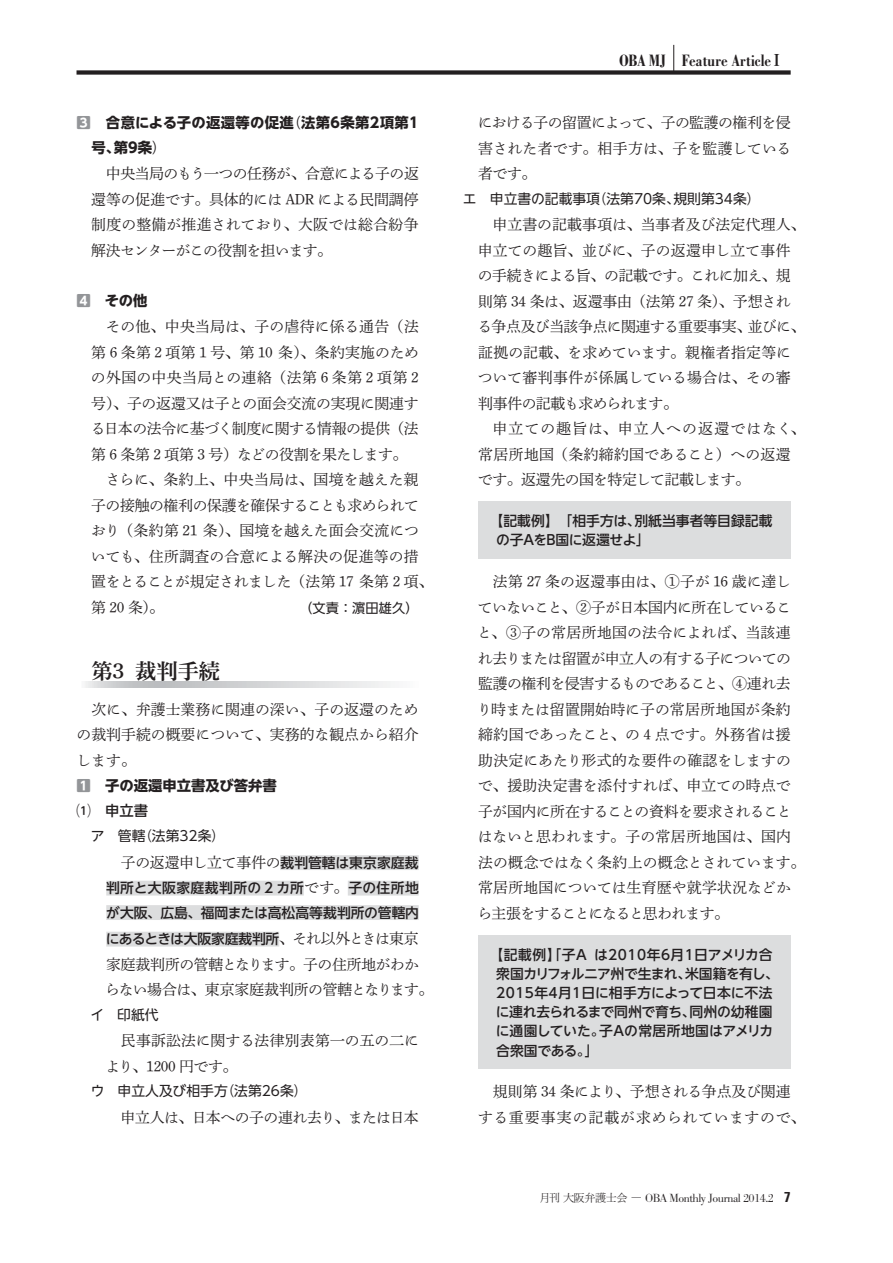
<style>
.page{position:relative;width:893px;height:1263px;background:#fff}
.page>*{position:absolute;margin:0;border:0;box-sizing:border-box;transform-origin:0 0}
.t1{font:21.3px "Shuei Min Pr 6 N B 90 msp RKSJ H";color:#231f20}
.t2{font:700 condensed 17.55px "Bodoni";color:#231f20}
.t3{font:14.85px/25.5px "Shuei Min Pr 6 N L 90 msp RKSJ H";letter-spacing:-.01em;color:#231f20;text-align:justify}
.t4{font:14.85px/25.5px "Shuei Min Pr 6 N L 90 msp RKSJ H";letter-spacing:.01em;color:#231f20}
.t5{font:14.85px "Shuei Min Pr 6 N L 90 msp RKSJ H";letter-spacing:-.035em;color:#231f20}
.t6{font:14.85px/25.5px "Shuei Min Pr 6 N L 90 msp RKSJ H";letter-spacing:.025em;color:#231f20;text-align:center}
.t7{font:14.85px/25.5px "Shuei Min Pr 6 N L 90 msp RKSJ H";letter-spacing:-.03em;color:#231f20}
.t8{font:14.85px "Shuei Min Pr 6 N L 90 msp RKSJ H";letter-spacing:-.04em;color:#231f20}
.t9{font:14.85px "Shuei Min Pr 6 N L 90 msp RKSJ H";letter-spacing:.015em;color:#231f20}
.t10{font:14.4px/25.5px "UD Shin Go NT Pr 6 N Bold 90 msp RKSJ H";letter-spacing:.025em;color:#231f20}
.t11{font:14.4px "UD Shin Go NT Pr 6 N Bold 90 msp RKSJ H";color:#231f20}
.t12{font:14.4px "UD Shin Go NT Pr 6 N Medium 90 msp RKSJ H";color:#231f20}
.t13{font:13.8px/19.2px "UD Shin Go NT Pr 6 N Medium 90 msp RKSJ H";letter-spacing:-.005em;color:#231f20}
.t14{font:13.8px "UD Shin Go NT Pr 6 N Reg 90 msp RKSJ H";color:#231f20}
.t15{font:13.35px "UD Shin Go NT Pr 6 N Reg 90 msp RKSJ H";color:#231f20}
.t16{font:11.7px "Ro Bodoni";letter-spacing:-.05em;color:#231f20}
.s1{color:#939598}
.s2{font-family:"UD Shin Go NT Pr 6 N Light 90 msp RKSJ H"}
.s3{font-family:"UD Shin Go NT Pr 6 N Medium 90 msp RKSJ H";font-size:13.8px}
.s4{font-family:"Shuei Min Pr 6 N L 90 msp RKSJ H";font-size:14.85px}
.s5{font-family:"Hira Min Pro N W6 90 msp RKSJ H";font-weight:400;font-stretch:normal;font-size:15.9px}
.s6{font-family:"Hira Min Pro N W2 90 msp RKSJ H";font-size:11.1px}
.s7{font-family:"Ro H Mincho Pr 5 N Book 90 msp RKSJ H";font-size:11.1px}
.s8{font-family:"Univers";font-weight:700;font-stretch:condensed;font-size:14.4px}
</style>
<div class="page">
<div style="left:77px;top:70px;width:714px;height:5px;background:#231f20"></div>
<svg style="left:673px;top:45px;width:1px;height:26px"></svg>
<div style="left:280px;top:855px;width:139px;height:15px;background:#dcddde"></div>
<div style="left:106px;top:881px;width:198px;height:15px;background:#dcddde"></div>
<div style="left:348px;top:881px;width:71px;height:15px;background:#dcddde"></div>
<div style="left:106px;top:905px;width:313px;height:15px;background:#dcddde"></div>
<div style="left:106px;top:932px;width:173px;height:15px;background:#dcddde"></div>
<div style="left:478px;top:502px;width:313px;height:57px;background:#dcddde"></div>
<div style="left:478px;top:935px;width:313px;height:134px;background:#dcddde"></div>
<svg style="left:85px;top:681px;width:306px;height:7px;background:#d4d5d7"></svg>
<p class="t10" style="left:91px;top:111px;width:329px;text-indent:-15px"><span class="s1">3</span>　合意による子の返還等の促進<span class="s2">（</span>法第6条第2項第1号、第9条<span class="s2">）</span></p>
<p class="t3" style="left:91px;top:163px;width:329px;text-indent:15px">中央当局のもう一つの任務が、合意による子の返還等の促進です。具体的には ADR による民間調停制度の整備が推進されており、大阪では総合紛争解決センターがこの役割を担います。</p>
<p class="t11" style="left:77px;top:295px;width:72px"><span class="s1">4</span>　その他</p>
<p class="t4" style="left:106px;top:316px;width:314px">その他、中央当局は、子の虐待に係る通告（法</p>
<p class="t4" style="left:91px;top:341px;width:329px">第 6 条第 2 項第 1 号、第 10 条）、条約実施のため</p>
<p class="t6" style="left:91px;top:367px;width:329px">の外国の中央当局との連絡（法第 6 条第 2 項第 2</p>
<p class="t3" style="left:91px;top:392px;width:329px">号）、子の返還又は子との面会交流の実現に関連す</p>
<p class="t5" style="left:91px;top:423px;width:330px">る日本の法令に基づく制度に関する情報の提供（法</p>
<p class="t8" style="left:91px;top:448px;width:317px">第 6 条第 2 項第 3 号）などの役割を果たします。</p>
<p class="t9" style="left:106px;top:474px;width:315px">さらに、条約上、中央当局は、国境を越えた親</p>
<p class="t5" style="left:91px;top:499px;width:329px">子の接触の権利の保護を確保することも求められて</p>
<p class="t3" style="left:91px;top:520px;width:329px">おり（条約第 21 条）、国境を越えた面会交流につ</p>
<p class="t4" style="left:91px;top:545px;width:329px">いても、住所調査の合意による解決の促進等の措</p>
<p class="t3" style="left:91px;top:571px;width:344px">置をとることが規定されました（法第 17 条第 2 項、</p>
<p class="t3" style="left:91px;top:596px;width:74px">第 20 条）。</p>
<p class="t15" style="left:299px;top:603px;width:121px">（文責：濵田雄久）</p>
<h1 class="t1" style="left:91px;top:663px;width:130px">第3 裁判手続</h1>
<p class="t3" style="left:77px;top:698px;width:344px;text-indent:15px">次に、弁護士業務に関連の深い、子の返還のための裁判手続の概要について、実務的な観点から紹介します。</p>
<p class="t11" style="left:77px;top:780px;width:202px"><span class="s1">1</span>　子の返還申立書及び答弁書</p>
<p class="t12" style="left:77px;top:805px;width:73px">⑴　申立書</p>
<p class="t14" style="left:91px;top:831px;width:136px">ア　管轄<span class="s2">（</span>法第32条<span class="s2">）</span></p>
<p class="t3" style="left:121px;top:851px;width:299px">子の返還申し立て事件の<span class="s3">裁判管轄は東京家庭裁</span></p>
<p class="t13" style="left:106px;top:878px;width:315px;line-height:24.5px">判所と大阪家庭裁判所の 2 カ所<span class="s4">です。</span>子の住所地が大阪、広島、福岡または高松高等裁判所の管轄内</p>
<p class="t13" style="left:106px;top:931px;width:315px">にあるときは大阪家庭裁判所<span class="s4">、それ以外ときは東京</span></p>
<p class="t7" style="left:105px;top:953px;width:330px">家庭裁判所の管轄となります。子の住所地がわからない場合は、東京家庭裁判所の管轄となります。</p>
<p class="t14" style="left:91px;top:1009px;width:70px">イ　印紙代</p>
<p class="t3" style="left:106px;top:1030px;width:315px;text-indent:15px">民事訴訟法に関する法律別表第一の五の二により、1200 円です。</p>
<p class="t14" style="left:91px;top:1086px;width:218px">ウ　申立人及び相手方<span class="s2">（</span>法第26条<span class="s2">）</span></p>
<p class="t5" style="left:121px;top:1111px;width:300px">申立人は、日本への子の連れ去り、または日本</p>
<p class="t2" style="left:619px;top:54px;width:167px">OBA MJ Feature Article<span class="s5">Ⅰ</span></p>
<p class="t3" style="left:478px;top:112px;width:315px">における子の留置によって、子の監護の権利を侵害された者です。相手方は、子を監護している者です。</p>
<p class="t14" style="left:463px;top:193px;width:299px">エ　申立書の記載事項<span class="s2">（</span>法第70条、規則第34条<span class="s2">）</span></p>
<p class="t3" style="left:477px;top:214px;width:329px;text-align:left;text-indent:15px">申立書の記載事項は、当事者及び法定代理人、申立ての趣旨、並びに、子の返還申し立て事件の手続きによる旨、の記載です。これに加え、規則第 34 条は、返還事由（法第 27 条）、予想される争点及び当該争点に関連する重要事実、並びに、証拠の記載、を求めています。親権者指定等について審判事件が係属している場合は、その審判事件の記載も求められます。</p>
<p class="t4" style="left:478px;top:418px;width:329px;text-indent:15px">申立ての趣旨は、申立人への返還ではなく、常居所地国（条約締約国であること）への返還です。返還先の国を特定して記載します。</p>
<p class="t13" style="left:496px;top:513px;width:278px;text-indent:-7px">【記載例】「相手方は、別紙当事者等目録記載の子AをB国に返還せよ」</p>
<p class="t3" style="left:477px;top:571px;width:330px;text-align:left;text-indent:16px">法第 27 条の返還事由は、①子が 16 歳に達していないこと、②子が日本国内に所在していること、③子の常居所地国の法令によれば、当該連れ去りまたは留置が申立人の有する子についての監護の権利を侵害するものであること、④連れ去り時または留置開始時に子の常居所地国が条約締約国であったこと、の 4 点です。外務省は援助決定にあたり形式的な要件の確認をしますので、援助決定書を添付すれば、申立ての時点で子が国内に所在することの資料を要求されることはないと思われます。子の常居所地国は、国内法の概念ではなく条約上の概念とされています。常居所地国については生育歴や就学状況などから主張をすることになると思われます。</p>
<p class="t13" style="left:496px;top:947px;width:284px;text-indent:-6px">【記載例】「子A は2010年6月1日アメリカ合衆国カリフォルニア州で生まれ、米国籍を有し、<br>2015年4月1日に相手方によって日本に不法に連れ去られるまで同州で育ち、同州の幼稚園に通園していた。子Aの常居所地国はアメリカ合衆国である。」</p>
<p class="t6" style="left:478px;top:1081px;width:329px">規則第 34 条により、予想される争点及び関連<br>する重要事実の記載が求められていますので、</p>
<p class="t16" style="left:539px;top:1194px;width:253px"><span class="s6">月刊大阪弁護士会</span> <span class="s7">―</span> OBA Monthly Journal 2014.2 <span class="s8">7</span></p>
</div>
